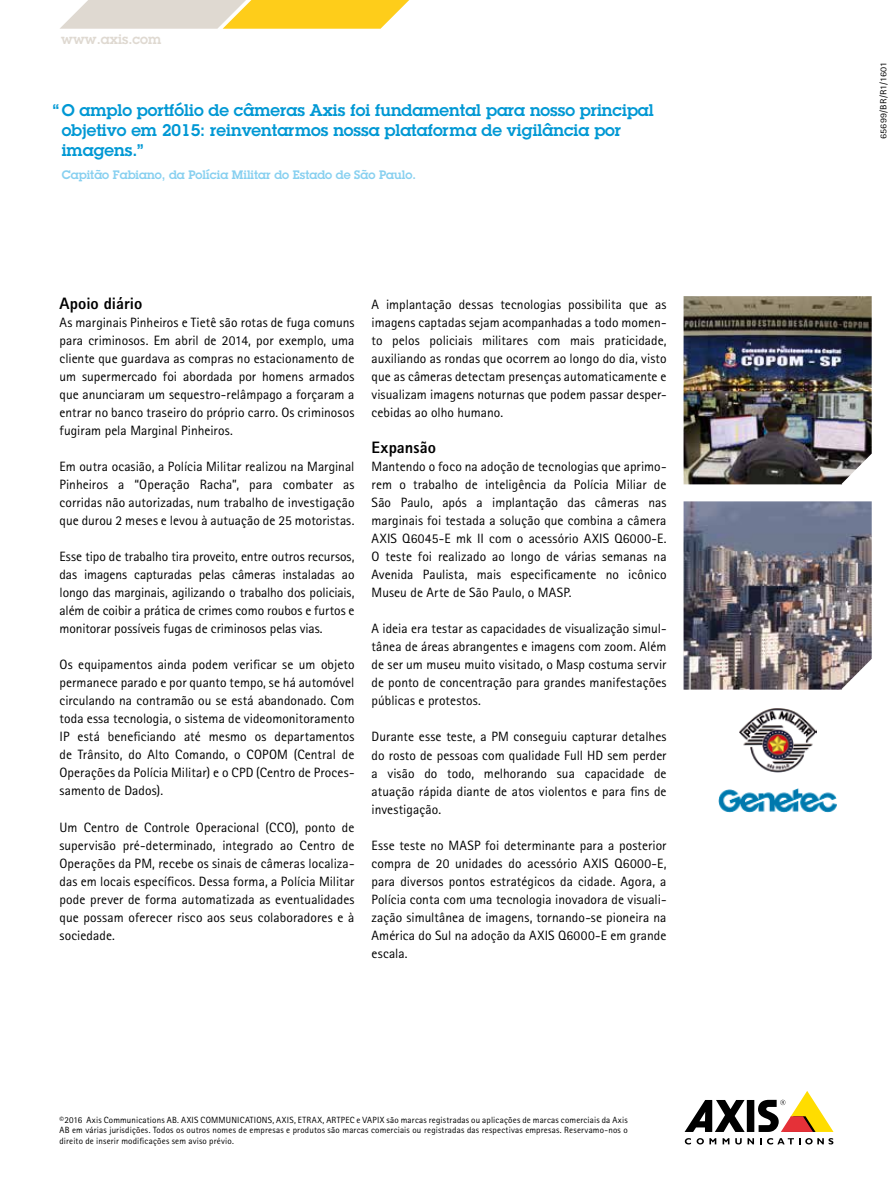
<style>
.page{position:relative;width:893px;height:1191px;background:#fff}
.page>*{position:absolute;margin:0;border:0;box-sizing:border-box;transform-origin:0 0}
.t1{font:600 16.5px/19.8px "Lubalin Graph ECG";color:#0098d4}
.t2{font:800 16.5px "Rotis Sans Serif Pro";color:#000}
.t3{font:13.5px/18px "Rotis Sans Serif Pro";letter-spacing:.005em;color:#000;text-align:justify}
.t4{font:600 13.5px "Lubalin Graph ECG";color:#dfd9d1}
.t5{font:600 12px "Lubalin Graph ECG";color:#87d0f0}
.t6{font:9px/10.8px "Rotis Sans Serif Pro";letter-spacing:.02em;color:#000;text-align:justify}
.t7{font:9px "Rotis Sans Serif Pro";letter-spacing:.02em;color:#000;scale:1.12 1}
</style>
<div class="page">
<div style="left:747px;top:1100px;width:7px;height:32px;background:#000"></div>
<svg style="left:685px;top:1100px;width:60px;height:32px"></svg>
<svg style="left:758px;top:1091px;width:75px;height:41px"></svg>
<svg style="left:685px;top:1138px;width:6px;height:6px"></svg>
<svg style="left:697px;top:1138px;width:19px;height:6px"></svg>
<svg style="left:723px;top:1138px;width:6px;height:6px"></svg>
<svg style="left:735px;top:1138px;width:19px;height:6px"></svg>
<svg style="left:760px;top:1138px;width:73px;height:6px"></svg>
<img style="left:684px;top:296px;width:188px;height:188px">
<svg style="left:60px;top:0;width:349px;height:29px"></svg>
<img style="left:739px;top:708px;width:77px;height:65px">
<img style="left:718px;top:788px;width:119px;height:24px">
<img style="left:684px;top:501px;width:188px;height:188px">
<p class="t4" style="left:61px;top:30px;width:102px">www.axis.com</p>
<p class="t1" style="left:62px;top:101px;width:594px;text-indent:-9px">“ O amplo portfólio de câmeras Axis foi fundamental para nosso principal objetivo em 2015: reinventarmos nossa plataforma de vigilância por imagens.”</p>
<p class="t5" style="left:62px;top:166px;width:356px">Capitão Fabiano, da Polícia Militar do Estado de São Paulo.</p>
<p class="t2" style="left:60px;top:293px;width:84px">Apoio diário</p>
<p class="t3" style="left:60px;top:314px;width:296px">As marginais Pinheiros e Tietê são rotas de fuga comuns para criminosos. Em abril de 2014, por exemplo, uma cliente que guardava as compras no estacionamento de um supermercado foi abordada por homens armados que anunciaram um sequestro-relâmpago a forçaram a entrar no banco traseiro do próprio carro. Os criminosos fugiram pela Marginal Pinheiros.</p>
<p class="t3" style="left:60px;top:458px;width:296px">Em outra ocasião, a Polícia Militar realizou na Marginal Pinheiros a “Operação Racha”, para combater as corridas não autorizadas, num trabalho de investigação que durou 2 meses e levou à autuação de 25 motoristas.</p>
<p class="t3" style="left:60px;top:548px;width:297px">Esse tipo de trabalho tira proveito, entre outros recursos, das imagens capturadas pelas câmeras instaladas ao longo das marginais, agilizando o trabalho dos policiais, além de coibir a prática de crimes como roubos e furtos e monitorar possíveis fugas de criminosos pelas vias.</p>
<p class="t3" style="left:60px;top:656px;width:297px">Os equipamentos ainda podem verificar se um objeto permanece parado e por quanto tempo, se há automóvel circulando na contramão ou se está abandonado. Com toda essa tecnologia, o sistema de videomonitoramento IP está beneficiando até mesmo os departamentos de Trânsito, do Alto Comando, o COPOM (Central de Operações da Polícia Militar) e o CPD (Centro de Proces&shy;samento de Dados).</p>
<p class="t3" style="left:60px;top:818px;width:297px">Um Centro de Controle Operacional (CCO), ponto de supervisão pré-determinado, integrado ao Centro de Operações da PM, recebe os sinais de câmeras localiza&shy;das em locais específicos. Dessa forma, a Polícia Militar pode prever de forma automatizada as eventualidades que possam oferecer risco aos seus colaboradores e à sociedade.</p>
<p class="t3" style="left:372px;top:296px;width:297px">A implantação dessas tecnologias possibilita que as imagens captadas sejam acompanhadas a todo momen&shy;to pelos policiais militares com mais praticidade, auxiliando as rondas que ocorrem ao longo do dia, visto que as câmeras detectam presenças automaticamente e visualizam imagens noturnas que podem passar desper&shy;cebidas ao olho humano.</p>
<p class="t2" style="left:372px;top:437px;width:66px">Expansão</p>
<p class="t3" style="left:372px;top:458px;width:297px">Mantendo o foco na adoção de tecnologias que aprimo&shy;rem o trabalho de inteligência da Polícia Miliar de São Paulo, após a implantação das câmeras nas marginais foi testada a solução que combina a câmera AXIS Q6045-E mk II com o acessório AXIS Q6000-E.<br>O teste foi realizado ao longo de várias semanas na Avenida Paulista, mais especificamente no icônico Museu de Arte de São Paulo, o MASP.</p>
<p class="t3" style="left:372px;top:620px;width:297px">A ideia era testar as capacidades de visualização simul&shy;tânea de áreas abrangentes e imagens com zoom. Além de ser um museu muito visitado, o Masp costuma servir de ponto de concentração para grandes manifestações públicas e protestos.</p>
<p class="t3" style="left:372px;top:728px;width:297px">Durante esse teste, a PM conseguiu capturar detalhes do rosto de pessoas com qualidade Full HD sem perder a visão do todo, melhorando sua capacidade de atuação rápida diante de atos violentos e para fins de investigação.</p>
<p class="t3" style="left:372px;top:836px;width:297px">Esse teste no MASP foi determinante para a posterior compra de 20 unidades do acessório AXIS Q6000-E, para diversos pontos estratégicos da cidade. Agora, a Polícia conta com uma tecnologia inovadora de visuali&shy;zação simultânea de imagens, tornando-se pioneira na América do Sul na adoção da AXIS Q6000-E em grande escala.</p>
<p class="t6" style="left:60px;top:1114px;width:570px">©2016 Axis Communications AB. AXIS COMMUNICATIONS, AXIS, ETRAX, ARTPEC e VAPIX são marcas registradas ou aplicações de marcas comerciais da Axis AB em várias jurisdições. Todos os outros nomes de empresas e produtos são marcas comerciais ou registradas das respectivas empresas. Reservamo-nos o direito de inserir modificações sem aviso prévio.</p>
<p class="t7" style="left:878px;top:139px;width:71px;rotate:-90deg">65699/BR/R1/1601</p>
</div>
